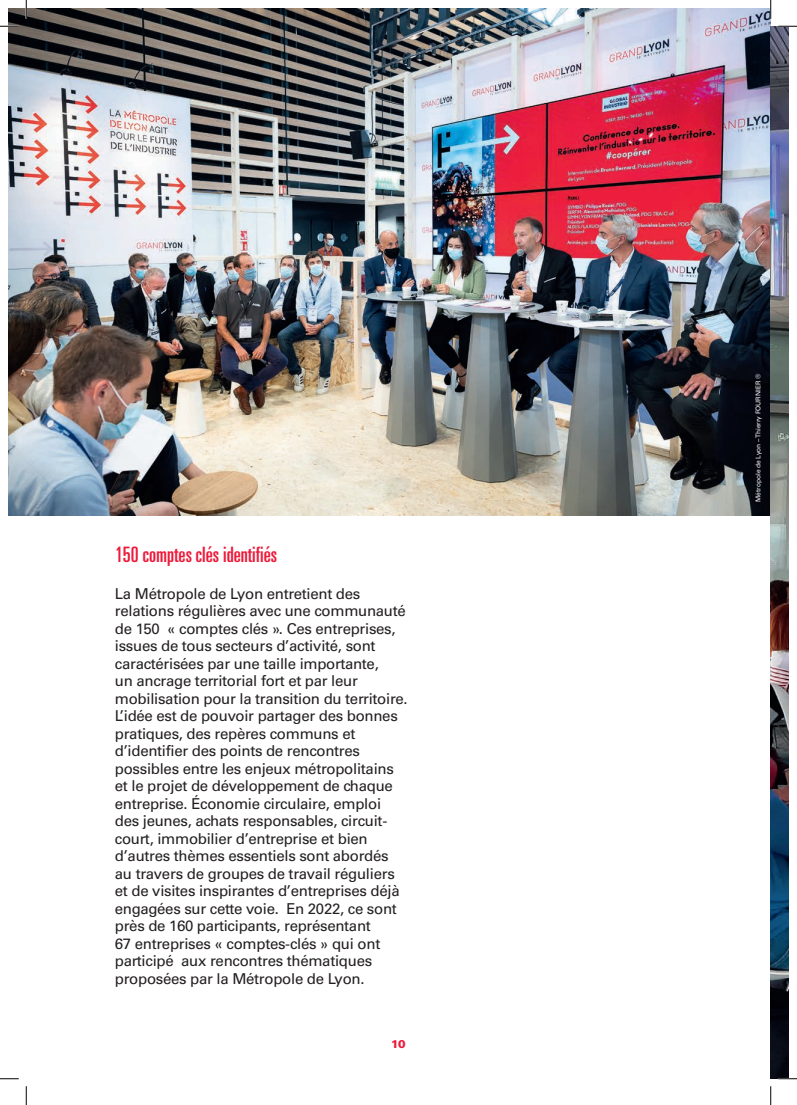
<style>
.page{position:relative;width:797px;height:1105px;background:#fff}
.page>*{position:absolute;margin:0;border:0;box-sizing:border-box;transform-origin:0 0}
.t1{font:ultra-condensed 21.25px "Univers";color:#ed1a3a}
.t2{font:15px/17.5px "Univers";letter-spacing:-.02em;color:#231f20}
.t3{font:900 11.25px "Univers";color:#ed1a3a}
.t4{font:6.62px "Univers";color:#fff}
</style>
<div class="page">
<img style="left:9px;top:9px;width:761px;height:506px">
<img style="left:770px;top:26px;width:18px;height:1053px">
<svg style="left:0;top:25px;width:19px;height:2px"></svg>
<svg style="left:778px;top:25px;width:19px;height:2px"></svg>
<svg style="left:0;top:1078px;width:19px;height:1px"></svg>
<svg style="left:778px;top:1078px;width:19px;height:1px"></svg>
<svg style="left:25px;top:0;width:2px;height:19px"></svg>
<svg style="left:25px;top:1086px;width:2px;height:19px"></svg>
<svg style="left:770px;top:0;width:1px;height:19px"></svg>
<svg style="left:770px;top:1086px;width:1px;height:19px"></svg>
<h1 class="t1" style="left:115px;top:543px;width:163px">150 comptes clés identifiés</h1>
<p class="t2" style="left:115px;top:585px;width:294px">La Métropole de Lyon entretient des relations régulières avec une communauté de 150 « comptes clés ». Ces entreprises, issues de tous secteurs d’activité, sont caractérisées par une taille importante,<br>un ancrage territorial fort et par leur mobilisation pour la transition du territoire.<br>L’idée est de pouvoir partager des bonnes pratiques, des repères communs et d’identifier des points de rencontres possibles entre les enjeux métropolitains et le projet de développement de chaque entreprise. Économie circulaire, emploi des jeunes, achats responsables, circuit&shy;court, immobilier d’entreprise et bien d’autres thèmes essentiels sont abordés au travers de groupes de travail réguliers et de visites inspirantes d’entreprises déjà engagées sur cette voie. En 2022, ce sont près de 160 participants, représentant<br>67 entreprises « comptes-clés » qui ont participé aux rencontres thématiques proposées par la Métropole de Lyon.</p>
<p class="t3" style="left:391px;top:1037px;width:16px">10</p>
<p class="t4" style="left:754px;top:502px;width:129px;rotate:-90deg">Métropole de Lyon – Thierry FOURNIER ®</p>
</div>
